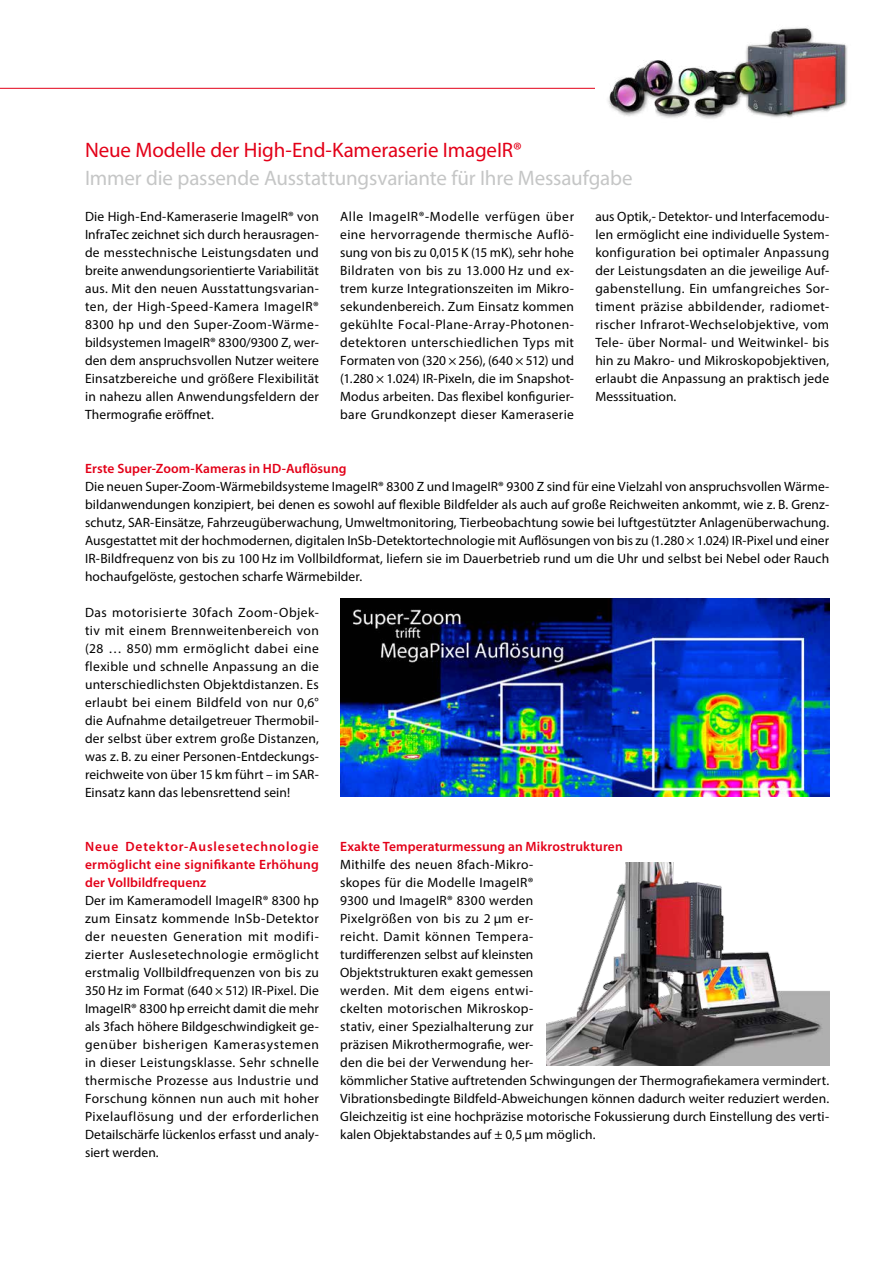
<style>
.page{position:relative;width:893px;height:1263px;background:#fff}
.page>*{position:absolute;margin:0;border:0;box-sizing:border-box;transform-origin:0 0}
.t1{font:21px "Myriad Pro";letter-spacing:-.01em;color:#c5c6c6}
.t2{font:21px "Myriad Pro";letter-spacing:-.005em;color:#e30018}
.t3{font:13.5px/18px "Myriad Pro";letter-spacing:.01em;color:#000;text-align:justify}
.t4{font:600 13.5px/18px "Myriad Pro";letter-spacing:.01em;color:#e30018;text-align:justify}
</style>
<div class="page">
<hr style="left:0;top:88px;width:829px;height:1px;background:#e30018">
<div style="left:595px;top:14px;width:256px;height:114px;background:#fff"></div>
<img style="left:608px;top:27px;width:240px;height:92px">
<img style="left:340px;top:599px;width:489px;height:197px">
<img style="left:546px;top:863px;width:283px;height:202px">
<h1 class="t2" style="left:85px;top:137px;width:439px">Neue Modelle der High-End-Kameraserie ImageIR®</h1>
<h1 class="t1" style="left:85px;top:165px;width:549px">Immer die passende Ausstattungsvariante für Ihre Messaufgabe</h1>
<p class="t3" style="left:85px;top:207px;width:235px">Die High-End-Kameraserie ImageIR® von InfraTec zeichnet sich durch herausragen&shy;de messtechnische Leistungsdaten und breite anwendungsorientierte Variabilität aus. Mit den neuen Ausstattungsvarian&shy;ten, der High-Speed-Kamera ImageIR® 8300 hp und den Super-Zoom-Wärme&shy;bildsystemen ImageIR® 8300/9300 Z, wer&shy;den dem anspruchsvollen Nutzer weitere Einsatzbereiche und größere Flexibilität in nahezu allen Anwendungsfeldern der Thermografie eröffnet.</p>
<p class="t3" style="left:340px;top:207px;width:235px">Alle ImageIR®-Modelle verfügen über eine hervorragende thermische Auflö&shy;sung von bis zu 0,015 K (15 mK), sehr hohe Bildraten von bis zu 13.000 Hz und ex&shy;trem kurze Integrationszeiten im Mikro&shy;sekundenbereich. Zum Einsatz kommen gekühlte Focal-Plane-Array-Photonen&shy;detektoren unterschiedlichen Typs mit Formaten von (320 × 256), (640 × 512) und (1.280 × 1.024) IR-Pixeln, die im Snapshot-Modus arbeiten. Das flexibel konfigurier&shy;bare Grundkonzept dieser Kameraserie</p>
<p class="t3" style="left:595px;top:207px;width:235px">aus Optik,- Detektor- und Interfacemodu&shy;len ermöglicht eine individuelle System&shy;konfiguration bei optimaler Anpassung der Leistungsdaten an die jeweilige Auf&shy;gabenstellung. Ein umfangreiches Sor&shy;timent präzise abbildender, radiomet&shy;rischer Infrarot-Wechselobjektive, vom Tele- über Normal- und Weitwinkel- bis hin zu Makro- und Mikroskopobjektiven, erlaubt die Anpassung an praktisch jede Messsituation.</p>
<p class="t4" style="left:85px;top:459px;width:263px">Erste Super-Zoom-Kameras in HD-Auflösung</p>
<p class="t3" style="left:85px;top:477px;width:746px">Die neuen Super-Zoom-Wärmebildsysteme ImageIR® 8300 Z und ImageIR® 9300 Z sind für eine Vielzahl von anspruchsvollen Wärme&shy;bildanwendungen konzipiert, bei denen es sowohl auf flexible Bildfelder als auch auf große Reichweiten ankommt, wie z. B. Grenz&shy;schutz, SAR-Einsätze, Fahrzeugüberwachung, Umweltmonitoring, Tierbeobachtung sowie bei luftgestützter Anlagenüberwachung.<br>Ausgestattet mit der hochmodernen, digitalen InSb-Detektortechnologie mit Auflösungen von bis zu (1.280 × 1.024) IR-Pixel und einer IR-Bildfrequenz von bis zu 100 Hz im Vollbildformat, liefern sie im Dauerbetrieb rund um die Uhr und selbst bei Nebel oder Rauch hochaufgelöste, gestochen scharfe Wärmebilder.</p>
<p class="t3" style="left:85px;top:603px;width:235px">Das motorisierte 30fach Zoom-Objek&shy;tiv mit einem Brennweitenbereich von (28 … 850) mm ermöglicht dabei eine flexible und schnelle Anpassung an die unterschiedlichsten Objektdistanzen. Es erlaubt bei einem Bildfeld von nur 0,6° die Aufnahme detailgetreuer Thermobil&shy;der selbst über extrem große Distanzen, was z. B. zu einer Personen-Entdeckungs&shy;reichweite von über 15 km führt – im SAR-Einsatz kann das lebensrettend sein!</p>
<p class="t4" style="left:85px;top:837px;width:235px">Neue Detektor-Auslesetechnologie ermöglicht eine signifikante Erhöhung der Vollbildfrequenz</p>
<p class="t3" style="left:85px;top:891px;width:235px">Der im Kameramodell ImageIR® 8300 hp zum Einsatz kommende InSb-Detektor der neuesten Generation mit modifi&shy;zierter Auslesetechnologie ermöglicht erstmalig Vollbildfrequenzen von bis zu 350 Hz im Format (640 × 512) IR-Pixel. Die ImageIR® 8300 hp erreicht damit die mehr als 3fach höhere Bildgeschwindigkeit ge&shy;genüber bisherigen Kamerasystemen in dieser Leistungsklasse. Sehr schnelle thermische Prozesse aus Industrie und Forschung können nun auch mit hoher Pixelauflösung und der erforderlichen Detailschärfe lückenlos erfasst und analy&shy;siert werden.</p>
<p class="t4" style="left:340px;top:837px;width:284px">Exakte Temperaturmessung an Mikrostrukturen</p>
<p class="t3" style="left:340px;top:855px;width:490px;text-align:left">Mithilfe des neuen 8fach-Mikro-<br>skopes für die Modelle ImageIR®<br>9300 und ImageIR® 8300 werden<br>Pixelgrößen von bis zu 2 µm er-<br>reicht. Damit können Tempera-<br>turdifferenzen selbst auf kleinsten<br>Objektstrukturen exakt gemessen<br>werden. Mit dem eigens entwi-<br>ckelten motorischen Mikroskop-<br>stativ, einer Spezialhalterung zur<br>präzisen Mikrothermografie, wer-<br>den die bei der Verwendung her-<br>kömmlicher Stative auftretenden Schwingungen der Thermografiekamera vermindert.<br>Vibrationsbedingte Bildfeld-Abweichungen können dadurch weiter reduziert werden.<br>Gleichzeitig ist eine hochpräzise motorische Fokussierung durch Einstellung des verti&shy;kalen Objektabstandes auf ± 0,5 μm möglich.</p>
</div>
